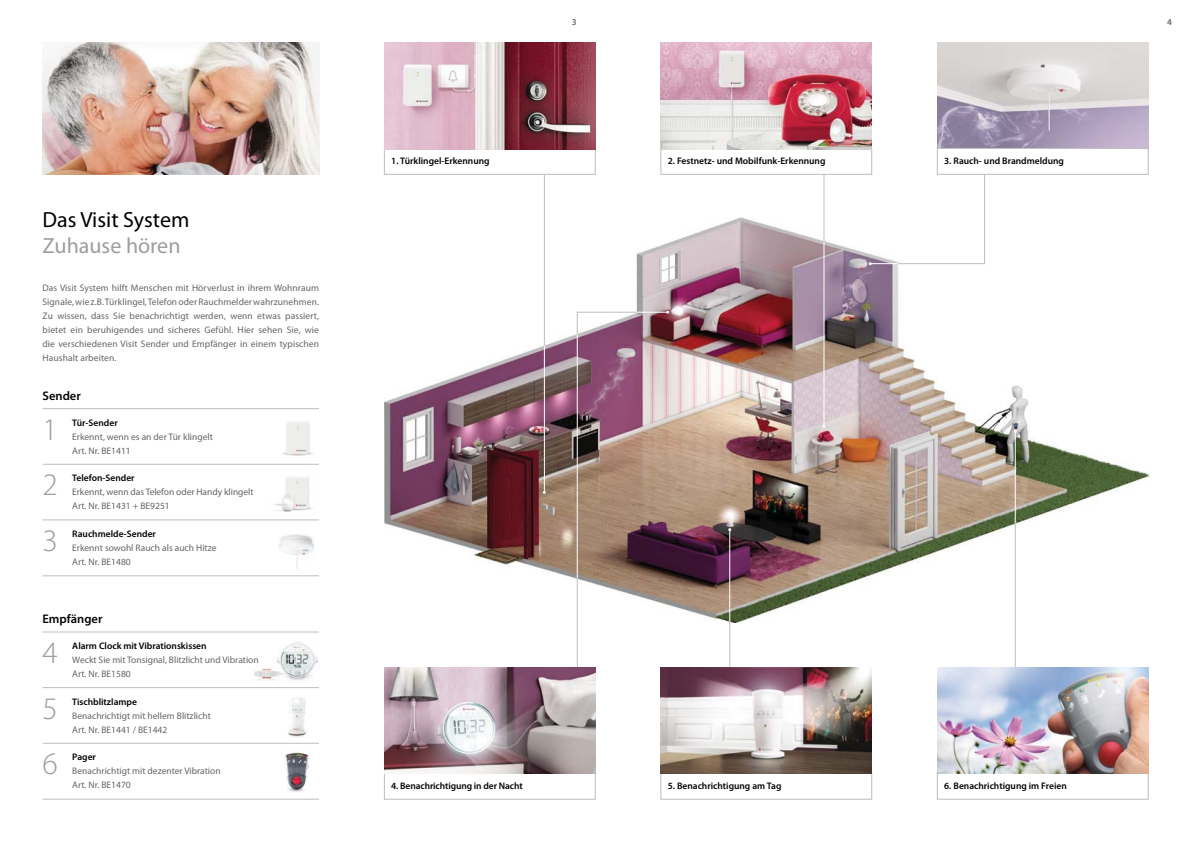
<style>
.page{position:relative;width:1191px;height:842px;background:#fff}
.page>*{position:absolute;margin:0;border:0;box-sizing:border-box;transform-origin:0 0}
.t1{font:300 31.4px/55.5px "Myriad Pro";color:#9c9d9f;text-align:justify}
.t2{font:22px "Myriad Pro";color:#010202}
.t3{font:22px "Myriad Pro";color:#9c9d9f}
.t4{font:600 12.5px "Myriad Pro";color:#010202}
.t5{font:9.5px/14px "Myriad Pro";color:#646567}
.t6{font:600 9.5px "Myriad Pro";color:#010202}
.t7{font:600 9px "Myriad Pro";color:#646567}
</style>
<div class="page">
<img style="left:384px;top:218px;width:764px;height:405px">
<img style="left:254px;top:642px;width:64px;height:38px">
<img style="left:43px;top:43px;width:276px;height:132px">
<hr style="left:43px;top:743px;width:276px;height:1px;background:#bcbdbe">
<hr style="left:43px;top:687px;width:276px;height:1px;background:#bcbdbe">
<hr style="left:43px;top:632px;width:276px;height:1px;background:#bcbdbe">
<hr style="left:43px;top:799px;width:276px;height:1px;background:#bcbdbe">
<hr style="left:43px;top:464px;width:276px;height:1px;background:#bcbdbe">
<hr style="left:43px;top:520px;width:276px;height:1px;background:#bcbdbe">
<hr style="left:43px;top:408px;width:276px;height:1px;background:#bcbdbe">
<hr style="left:43px;top:576px;width:276px;height:1px;background:#bcbdbe">
<img style="left:288px;top:697px;width:19px;height:40px">
<img style="left:285px;top:752px;width:25px;height:40px">
<hr style="left:1015px;top:523px;width:1px;height:152px;background:#bcbdbe">
<hr style="left:823px;top:161px;width:1px;height:81px;background:#bcbdbe">
<hr style="left:1015px;top:431px;width:1px;height:92px;background:#fff">
<div style="left:660px;top:148px;width:212px;height:27px;border:1px solid #bcbdbe"></div>
<img style="left:937px;top:43px;width:211px;height:105px">
<div style="left:937px;top:148px;width:211px;height:27px;border:1px solid #bcbdbe"></div>
<div style="left:937px;top:773px;width:211px;height:26px;border:1px solid #bcbdbe"></div>
<img style="left:937px;top:667px;width:211px;height:107px">
<hr style="left:823px;top:242px;width:1px;height:184px;background:#fff">
<svg style="left:868px;top:165px;width:117px;height:100px"></svg>
<hr style="left:729px;top:621px;width:1px;height:54px;background:#bcbdbe">
<hr style="left:729px;top:530px;width:1px;height:91px;background:#fff">
<div style="left:660px;top:773px;width:212px;height:26px;border:1px solid #bcbdbe"></div>
<img style="left:660px;top:667px;width:212px;height:107px">
<svg style="left:576px;top:311px;width:61px;height:24px"></svg>
<hr style="left:636px;top:312px;width:31px;height:1px;background:#fff">
<hr style="left:544px;top:346px;width:1px;height:146px;background:#fff">
<hr style="left:544px;top:165px;width:1px;height:181px;background:#bcbdbe">
<div style="left:384px;top:148px;width:211px;height:26px;background:#fff"></div>
<div style="left:384px;top:148px;width:211px;height:27px;border:1px solid #bcbdbe"></div>
<hr style="left:577px;top:334px;width:1px;height:244px;background:#fff">
<hr style="left:577px;top:578px;width:1px;height:90px;background:#bcbdbe">
<div style="left:384px;top:773px;width:211px;height:26px;border:1px solid #bcbdbe"></div>
<img style="left:384px;top:667px;width:211px;height:107px">
<img style="left:273px;top:477px;width:39px;height:35px">
<img style="left:279px;top:534px;width:35px;height:35px">
<img style="left:282px;top:421px;width:31px;height:35px">
<img style="left:660px;top:43px;width:212px;height:106px">
<img style="left:384px;top:43px;width:211px;height:106px">
<h2 class="t2" style="left:43px;top:211px;width:148px">Das Visit System</h2>
<h2 class="t3" style="left:43px;top:238px;width:139px">Zuhause hören</h2>
<p class="t5" style="left:43px;top:281px;width:278px;text-align:justify">Das Visit System hilft Menschen mit Hörverlust in ihrem Wohnraum Signale, wie z.B. Türklingel, Telefon oder Rauchmelder wahrzunehmen.<br>Zu wissen, dass Sie benachrichtigt werden, wenn etwas passiert, bietet ein beruhigendes und sicheres Gefühl. Hier sehen Sie, wie die verschiedenen Visit Sender und Empfänger in einem typischen Haushalt arbeiten.</p>
<h3 class="t4" style="left:43px;top:391px;width:40px">Sender</h3>
<h1 class="t1" style="left:43px;top:401px;width:17px">1<br>2<br>3</h1>
<p class="t6" style="left:72px;top:419px;width:47px">Tür-Sender</p>
<p class="t5" style="left:72px;top:430px;width:142px">Erkennt, wenn es an der Tür klingelt<br>Art. Nr. BE1411</p>
<p class="t6" style="left:72px;top:474px;width:64px">Telefon-Sender</p>
<p class="t5" style="left:72px;top:486px;width:183px">Erkennt, wenn das Telefon oder Handy klingelt<br>Art. Nr. BE1431 + BE9251</p>
<p class="t6" style="left:72px;top:530px;width:85px">Rauchmelde-Sender</p>
<p class="t5" style="left:72px;top:542px;width:146px">Erkennt sowohl Rauch als auch Hitze<br>Art. Nr. BE1480</p>
<h3 class="t4" style="left:43px;top:614px;width:61px">Empfänger</h3>
<h1 class="t1" style="left:43px;top:624px;width:17px">4<br>5<br>6</h1>
<p class="t6" style="left:72px;top:642px;width:136px">Alarm Clock mit Vibrationskissen</p>
<p class="t5" style="left:72px;top:654px;width:188px">Weckt Sie mit Tonsignal, Blitzlicht und Vibration<br>Art. Nr. BE1580</p>
<p class="t6" style="left:72px;top:698px;width:66px">Tischblitzlampe</p>
<p class="t5" style="left:72px;top:709px;width:140px">Benachrichtigt mit hellem Blitzlicht<br>Art. Nr. BE1441 / BE1442</p>
<p class="t6" style="left:72px;top:753px;width:25px">Pager</p>
<p class="t5" style="left:72px;top:765px;width:150px">Benachrichtigt mit dezenter Vibration<br>Art. Nr. BE1470</p>
<p class="t6" style="left:391px;top:158px;width:100px">1. Türklingel-Erkennung</p>
<p class="t7" style="left:572px;top:18px;width:6px">3</p>
<p class="t7" style="left:1167px;top:18px;width:6px">4</p>
<p class="t6" style="left:667px;top:158px;width:159px">2. Festnetz- und Mobilfunk-Erkennung</p>
<p class="t6" style="left:944px;top:158px;width:121px">3. Rauch- und Brandmeldung</p>
<p class="t6" style="left:391px;top:782px;width:133px">4. Benachrichtigung in der Nacht</p>
<p class="t6" style="left:667px;top:782px;width:115px">5. Benachrichtigung am Tag</p>
<p class="t6" style="left:944px;top:782px;width:124px">6. Benachrichtigung im Freien</p>
</div>
